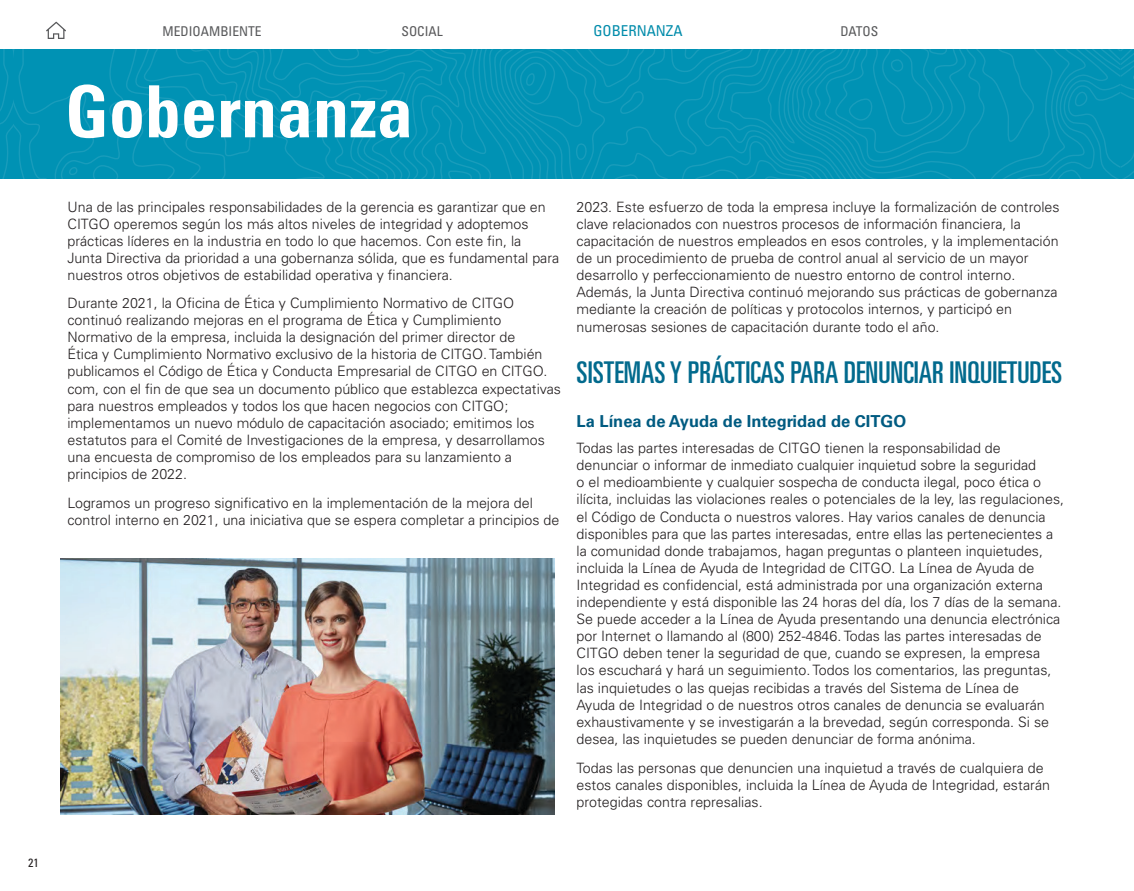
<style>
.page{position:relative;width:1134px;height:891px;background:#fff}
.page>*{position:absolute;margin:0;border:0;box-sizing:border-box;transform-origin:0 0}
.t1{font:700 condensed 72px "Univers LT Std";color:#fff}
.t2{font:ultra-condensed 30px "Univers LT Std";color:#026a8d}
.t3{font:700 16.5px "Univers LT Std";color:#005b81}
.t4{font:condensed 15px "Univers LT Std";color:#028cab}
.t5{font:300 14.25px/17.1px "Univers LT Std";color:#231f20}
.t6{font:condensed 13.5px "Univers LT Std";color:#58595b}
.t7{font:condensed 13.5px "Univers LT Std";color:#59595b}
.t8{font:condensed 12px "Univers LT Std";color:#231f20}
</style>
<div class="page">
<svg style="left:14px;top:49px;width:1106px;height:130px;background:#0393b4"></svg>
<img style="left:60px;top:559px;width:494px;height:256px">
<svg style="left:0;top:49px;width:14px;height:130px;background:#0293b4"></svg>
<svg style="left:1120px;top:49px;width:14px;height:130px;background:#0292b4"></svg>
<svg style="left:46px;top:22px;width:20px;height:17px"></svg>
<p class="t8" style="left:28px;top:855px;width:12px">21</p>
<p class="t6" style="left:163px;top:23px;width:100px">MEDIOAMBIENTE</p>
<p class="t7" style="left:402px;top:22px;width:43px">SOCIAL</p>
<p class="t4" style="left:593px;top:21px;width:91px">GOBERNANZA</p>
<p class="t6" style="left:840px;top:23px;width:40px">DATOS</p>
<h1 class="t1" style="left:65px;top:68px;width:349px">Gobernanza</h1>
<p class="t5" style="left:68px;top:198px;width:493px">Una de las principales responsabilidades de la gerencia es garantizar que en CITGO operemos según los más altos niveles de integridad y adoptemos prácticas líderes en la industria en todo lo que hacemos. Con este fin, la Junta Directiva da prioridad a una gobernanza sólida, que es fundamental para nuestros otros objetivos de estabilidad operativa y financiera.</p>
<p class="t5" style="left:68px;top:294px;width:495px">Durante 2021, la Oficina de Ética y Cumplimiento Normativo de CITGO continuó realizando mejoras en el programa de Ética y Cumplimiento Normativo de la empresa, incluida la designación del primer director de<br>Ética y Cumplimiento Normativo exclusivo de la historia de CITGO. También publicamos el Código de Ética y Conducta Empresarial de CITGO en CITGO. com, con el fin de que sea un documento público que establezca expectativas para nuestros empleados y todos los que hacen negocios con CITGO; implementamos un nuevo módulo de capacitación asociado; emitimos los estatutos para el Comité de Investigaciones de la empresa, y desarrollamos una encuesta de compromiso de los empleados para su lanzamiento a principios de 2022.</p>
<p class="t5" style="left:68px;top:495px;width:493px">Logramos un progreso significativo en la implementación de la mejora del control interno en 2021, una iniciativa que se espera completar a principios de</p>
<p class="t5" style="left:577px;top:198px;width:484px">2023. Este esfuerzo de toda la empresa incluye la formalización de controles clave relacionados con nuestros procesos de información financiera, la capacitación de nuestros empleados en esos controles, y la implementación de un procedimiento de prueba de control anual al servicio de un mayor desarrollo y perfeccionamiento de nuestro entorno de control interno.<br>Además, la Junta Directiva continuó mejorando sus prácticas de gobernanza mediante la creación de políticas y protocolos internos, y participó en numerosas sesiones de capacitación durante todo el año.</p>
<h2 class="t2" style="left:577px;top:355px;width:487px">SISTEMAS Y PRÁCTICAS PARA DENUNCIAR INQUIETUDES</h2>
<p class="t3" style="left:577px;top:412px;width:331px">La Línea de Ayuda de Integridad de CITGO</p>
<p class="t5" style="left:577px;top:440px;width:489px">Todas las partes interesadas de CITGO tienen la responsabilidad de denunciar o informar de inmediato cualquier inquietud sobre la seguridad<br>o el medioambiente y cualquier sospecha de conducta ilegal, poco ética o ilícita, incluidas las violaciones reales o potenciales de la ley, las regulaciones, el Código de Conducta o nuestros valores. Hay varios canales de denuncia disponibles para que las partes interesadas, entre ellas las pertenecientes a la comunidad donde trabajamos, hagan preguntas o planteen inquietudes, incluida la Línea de Ayuda de Integridad de CITGO. La Línea de Ayuda de Integridad es confidencial, está administrada por una organización externa independiente y está disponible las 24 horas del día, los 7 días de la semana.<br>Se puede acceder a la Línea de Ayuda presentando una denuncia electrónica por Internet o llamando al (800) 252-4846. Todas las partes interesadas de CITGO deben tener la seguridad de que, cuando se expresen, la empresa<br>los escuchará y hará un seguimiento. Todos los comentarios, las preguntas, las inquietudes o las quejas recibidas a través del Sistema de Línea de<br>Ayuda de Integridad o de nuestros otros canales de denuncia se evaluarán exhaustivamente y se investigarán a la brevedad, según corresponda. Si se desea, las inquietudes se pueden denunciar de forma anónima.</p>
<p class="t5" style="left:577px;top:759px;width:475px">Todas las personas que denuncien una inquietud a través de cualquiera de estos canales disponibles, incluida la Línea de Ayuda de Integridad, estarán protegidas contra represalias.</p>
</div>
